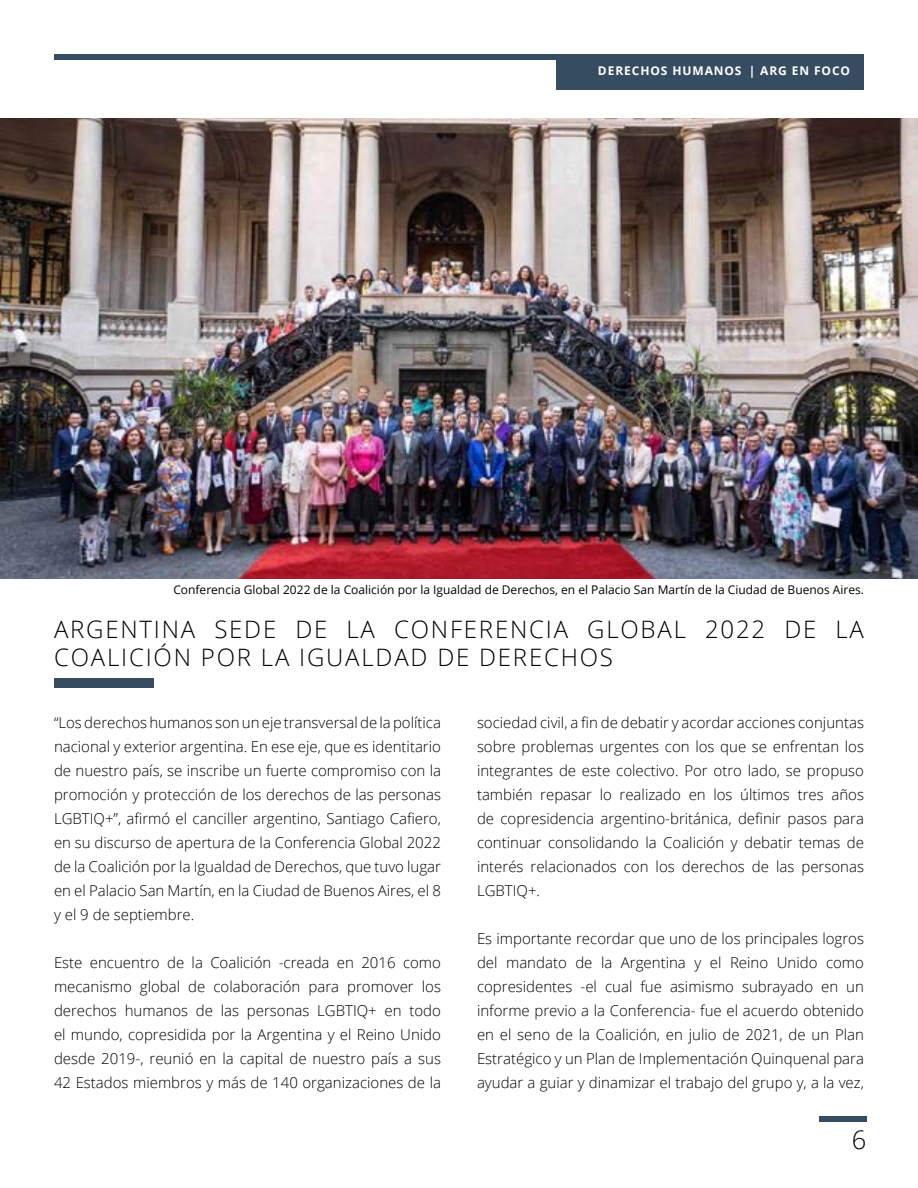
<style>
.page{position:relative;width:918px;height:1188px;background:#fff}
.page>*{position:absolute;margin:0;border:0;box-sizing:border-box;transform-origin:0 0}
.t1{font:300 25.5px "Open Sans";color:#000}
.t2{font:300 24px/28.8px "Open Sans";letter-spacing:.075em;color:#000}
.t3{font:300 15px/24px "Open Sans";color:#000;text-align:justify}
.t4{font:12px "Open Sans";color:#000}
.t5{font:700 12px "Open Sans";letter-spacing:.075em;color:#fff}
</style>
<div class="page">
<div style="left:54px;top:54px;width:810px;height:5px;background:#364d61"></div>
<div style="left:556px;top:54px;width:308px;height:36px;background:#364d61"></div>
<div style="left:819px;top:1116px;width:47px;height:5px;background:#364d61"></div>
<img style="left:0;top:118px;width:918px;height:461px">
<div style="left:54px;top:678px;width:100px;height:9px;background:#364d61"></div>
<p class="t5" style="left:598px;top:62px;width:19px">DEREC</p>
<p class="t5" style="left:640px;top:62px;width:75px">HOS HUMANO</p>
<p class="t5" style="left:735px;top:62px;width:117px">S | ARG EN FOCO</p>
<p class="t4" style="left:173px;top:582px;width:692px">Conferencia Global 2022 de la Coalición por la Igualdad de Derechos, en el Palacio San Martín de la Ciudad de Buenos Aires.</p>
<h2 class="t2" style="left:54px;top:614px;width:812px">ARGENTINA SEDE DE LA CONFERENCIA GLOBAL 2022 DE LA<br>COALICIÓN POR LA IGUALDAD DE DERECHOS</h2>
<p class="t3" style="left:54px;top:710px;width:389px">“Los derechos humanos son un eje transversal de la política nacional y exterior argentina. En ese eje, que es identitario de nuestro país, se inscribe un fuerte compromiso con la promoción y protección de los derechos de las personas LGBTIQ+”, afirmó el canciller argentino, Santiago Cafiero, en su discurso de apertura de la Conferencia Global 2022 de la Coalición por la Igualdad de Derechos, que tuvo lugar en el Palacio San Martín, en la Ciudad de Buenos Aires, el 8 y el 9 de septiembre.</p>
<p class="t3" style="left:54px;top:950px;width:389px">Este encuentro de la Coalición -creada en 2016 como mecanismo global de colaboración para promover los derechos humanos de las personas LGBTIQ+ en todo el mundo, copresidida por la Argentina y el Reino Unido desde 2019-, reunió en la capital de nuestro país a sus 42 Estados miembros y más de 140 organizaciones de la</p>
<p class="t3" style="left:477px;top:710px;width:389px">sociedad civil, a fin de debatir y acordar acciones conjuntas sobre problemas urgentes con los que se enfrentan los integrantes de este colectivo. Por otro lado, se propuso también repasar lo realizado en los últimos tres años de copresidencia argentino-británica, definir pasos para continuar consolidando la Coalición y debatir temas de interés relacionados con los derechos de las personas LGBTIQ+.</p>
<p class="t3" style="left:477px;top:926px;width:389px">Es importante recordar que uno de los principales logros del mandato de la Argentina y el Reino Unido como copresidentes -el cual fue asimismo subrayado en un informe previo a la Conferencia- fue el acuerdo obtenido en el seno de la Coalición, en julio de 2021, de un Plan Estratégico y un Plan de Implementación Quinquenal para ayudar a guiar y dinamizar el trabajo del grupo y, a la vez,</p>
<h1 class="t1" style="left:852px;top:1122px;width:16px">6</h1>
</div>
